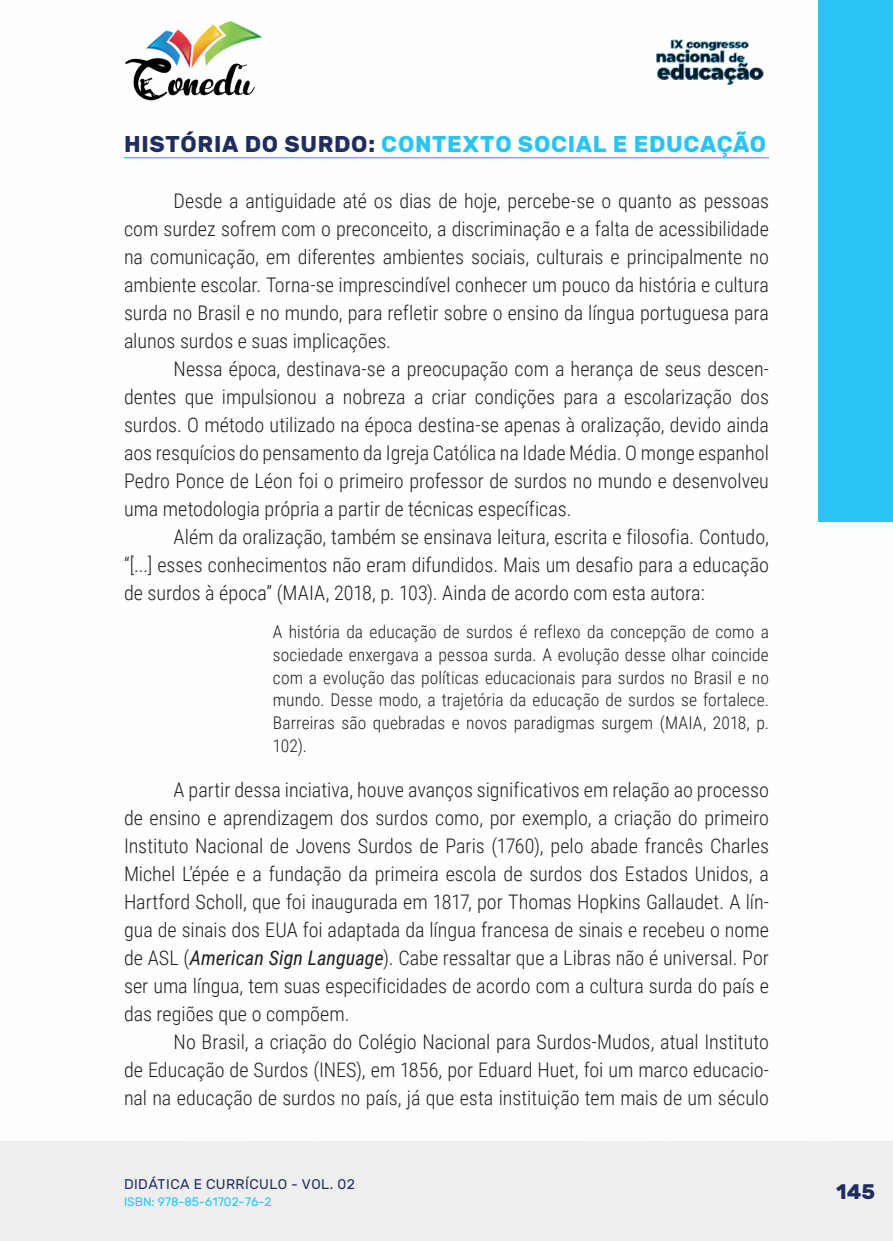
<style>
.page{position:relative;width:893px;height:1241px;background:#fff}
.page>*{position:absolute;margin:0;border:0;box-sizing:border-box;transform-origin:0 0}
._10_SUBTITULO{font:700 22.75px "Rubik";letter-spacing:.03em;color:#29c4f3}
.t1{font:700 21px "Rubik";color:#202d5e}
._9_CORPO{font:300 20.12px/28px "Roboto Condensed";color:#231f20;text-align:justify}
._16_CITACAO{font:300 17.5px/22.8px "Roboto Condensed";letter-spacing:.005em;color:#231f20;text-align:justify}
.t2{font:14px "Rubik";letter-spacing:.035em;color:#202d5e}
.t3{font:12.25px "Rubik";color:#29c4f3}
.s1{color:#202d5e}
.s2{font-weight:400;font-style:italic}
</style>
<div class="page">
<div style="left:0;top:1141px;width:893px;height:99px;background:#eeeeef"></div>
<div style="left:819px;top:0;width:74px;height:521px;background:#29c4f3"></div>
<img style="left:125px;top:20px;width:137px;height:81px">
<img style="left:656px;top:39px;width:108px;height:46px">
<hr style="left:124px;top:157px;width:645px;height:1px;background:#29c4f3">
<p class="_10_SUBTITULO" style="left:124px;top:131px;width:644px"><span class="s1">HISTÓRIA DO SURDO:</span> CONTEXTO SOCIAL E EDUCAÇÃO</p>
<p class="_9_CORPO" style="left:124px;top:186px;width:646px;text-indent:50px">Desde a antiguidade até os dias de hoje, percebe-se o quanto as pessoas com surdez sofrem com o preconceito, a discriminação e a falta de acessibilidade na comunicação, em diferentes ambientes sociais, culturais e principalmente no ambiente escolar. Torna-se imprescindível conhecer um pouco da história e cultura surda no Brasil e no mundo, para refletir sobre o ensino da língua portuguesa para alunos surdos e suas implicações.</p>
<p class="_9_CORPO" style="left:124px;top:354px;width:646px;text-indent:50px">Nessa época, destinava-se a preocupação com a herança de seus descen&shy;dentes que impulsionou a nobreza a criar condições para a escolarização dos surdos. O método utilizado na época destina-se apenas à oralização, devido ainda aos resquícios do pensamento da Igreja Católica na Idade Média. O monge espanhol Pedro Ponce de Léon foi o primeiro professor de surdos no mundo e desenvolveu uma metodologia própria a partir de técnicas específicas.</p>
<p class="_9_CORPO" style="left:124px;top:522px;width:646px;text-indent:50px">Além da oralização, também se ensinava leitura, escrita e filosofia. Contudo, “[...] esses conhecimentos não eram difundidos. Mais um desafio para a educação de surdos à época” (MAIA, 2018, p. 103). Ainda de acordo com esta autora:</p>
<p class="_16_CITACAO" style="left:273px;top:619px;width:498px">A história da educação de surdos é reflexo da concepção de como a sociedade enxergava a pessoa surda. A evolução desse olhar coincide com a evolução das políticas educacionais para surdos no Brasil e no mundo. Desse modo, a trajetória da educação de surdos se fortalece.<br>Barreiras são quebradas e novos paradigmas surgem (MAIA, 2018, p.<br>102).</p>
<p class="_9_CORPO" style="left:124px;top:774px;width:646px;text-indent:50px">A partir dessa inciativa, houve avanços significativos em relação ao processo de ensino e aprendizagem dos surdos como, por exemplo, a criação do primeiro Instituto Nacional de Jovens Surdos de Paris (1760), pelo abade francês Charles Michel L’épée e a fundação da primeira escola de surdos dos Estados Unidos, a Hartford Scholl, que foi inaugurada em 1817, por Thomas Hopkins Gallaudet. A lín&shy;gua de sinais dos EUA foi adaptada da língua francesa de sinais e recebeu o nome de ASL (<span class="s2">American Sign Language</span>). Cabe ressaltar que a Libras não é universal. Por ser uma língua, tem suas especificidades de acordo com a cultura surda do país e das regiões que o compõem.</p>
<p class="_9_CORPO" style="left:124px;top:1026px;width:646px;text-indent:50px">No Brasil, a criação do Colégio Nacional para Surdos-Mudos, atual Instituto de Educação de Surdos (INES), em 1856, por Eduard Huet, foi um marco educacio&shy;nal na educação de surdos no país, já que esta instituição tem mais de um século</p>
<p class="t2" style="left:124px;top:1175px;width:232px">DIDÁTICA E CURRÍCULO - VOL. 02</p>
<p class="t3" style="left:124px;top:1194px;width:149px">ISBN: 978-85-61702-76-2</p>
<p class="t1" style="left:836px;top:1179px;width:41px">145</p>
</div>
